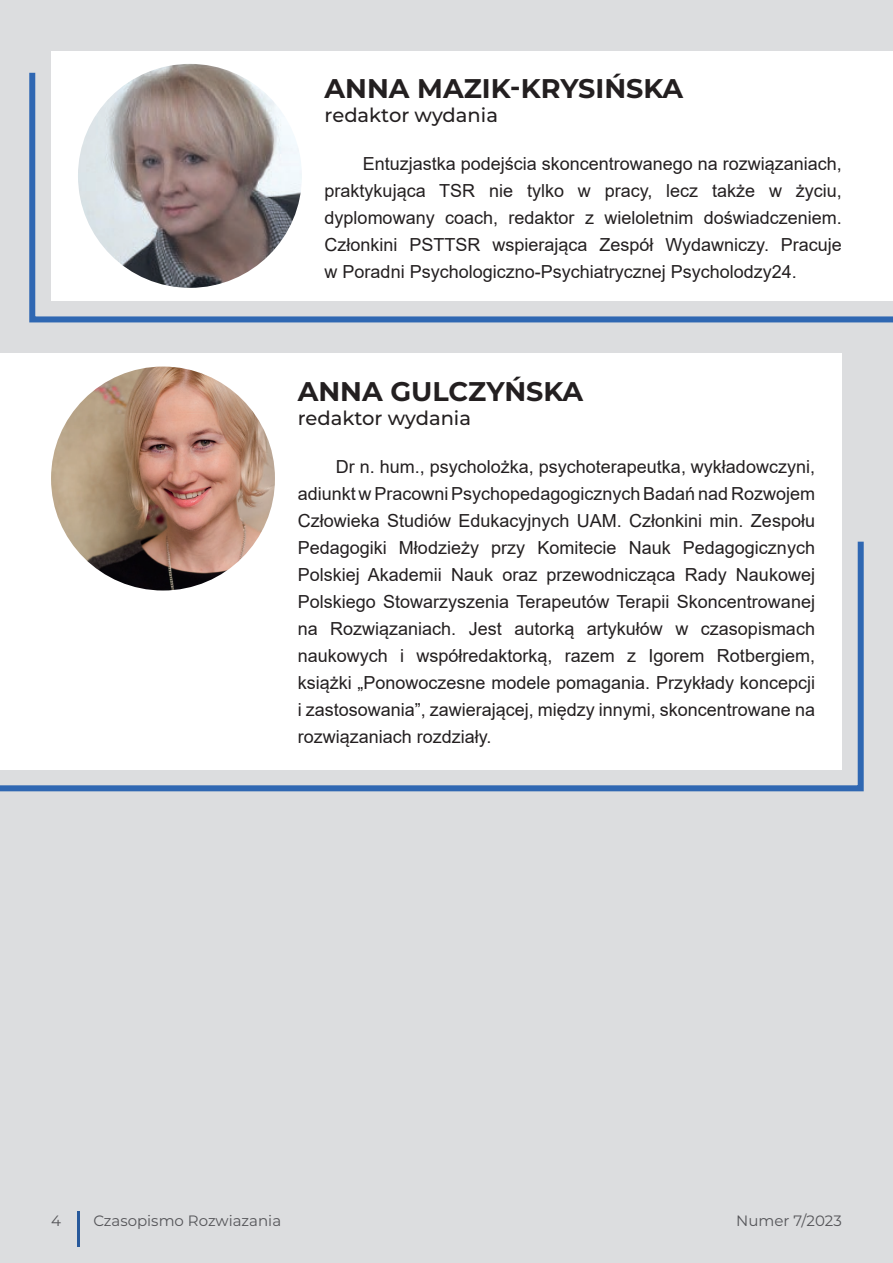
<style>
.page{position:relative;width:893px;height:1263px;background:#dcdddf}
.page>*{position:absolute;margin:0;border:0;box-sizing:border-box;transform-origin:0 0}
.t1{font:700 27px "Montserrat";color:#231f20}
.t2{font:500 19.5px "Montserrat";color:#231f20}
.t3{font:18px/27px "Arial";color:#231f20;text-align:justify}
.t4{font:15px "Montserrat";color:#636366}
</style>
<div class="page">
<div style="left:51px;top:51px;width:842px;height:250px;background:#fff"></div>
<div style="left:0;top:354px;width:842px;height:416px;background:#fff"></div>
<svg style="left:29px;top:67px;width:864px;height:256px"></svg>
<svg style="left:0;top:537px;width:864px;height:255px"></svg>
<img style="left:78px;top:64px;width:224px;height:224px;border-radius:112px">
<img style="left:51px;top:367px;width:224px;height:223px;border-radius:112px">
<h1 class="t1" style="left:325px;top:69px;width:360px">ANNA MAZIK-KRYSIŃSKA</h1>
<p class="t2" style="left:325px;top:102px;width:175px">redaktor wydania</p>
<p class="t3" style="left:325px;top:150px;width:519px;text-indent:38px">Entuzjastka podejścia skoncentrowanego na rozwiązaniach, praktykująca TSR nie tylko w pracy, lecz także w życiu, dyplomowany coach, redaktor z wieloletnim doświadczeniem.<br>Członkini PSTTSR wspierająca Zespół Wydawniczy. Pracuje w Poradni Psychologiczno-Psychiatrycznej Psycholodzy24.</p>
<h1 class="t1" style="left:298px;top:372px;width:287px">ANNA GULCZYŃSKA</h1>
<p class="t2" style="left:298px;top:404px;width:175px">redaktor wydania</p>
<p class="t3" style="left:298px;top:453px;width:519px;text-indent:38px">Dr n. hum., psycholożka, psychoterapeutka, wykładowczyni, adiunkt w Pracowni Psychopedagogicznych Badań nad Rozwojem Człowieka Studiów Edukacyjnych UAM. Członkini min. Zespołu Pedagogiki Młodzieży przy Komitecie Nauk Pedagogicznych Polskiej Akademii Nauk oraz przewodnicząca Rady Naukowej Polskiego Stowarzyszenia Terapeutów Terapii Skoncentrowanej na Rozwiązaniach. Jest autorką artykułów w czasopismach naukowych i współredaktorką, razem z Igorem Rotbergiem, książki „Ponowoczesne modele pomagania. Przykłady koncepcji i zastosowania”, zawierającej, między innymi, skoncentrowane na rozwiązaniach rozdziały.</p>
<p class="t4" style="left:51px;top:1210px;width:11px">4</p>
<p class="t4" style="left:93px;top:1210px;width:189px">Czasopismo Rozwiazania</p>
<p class="t4" style="left:736px;top:1210px;width:107px">Numer 7/2023</p>
</div>
